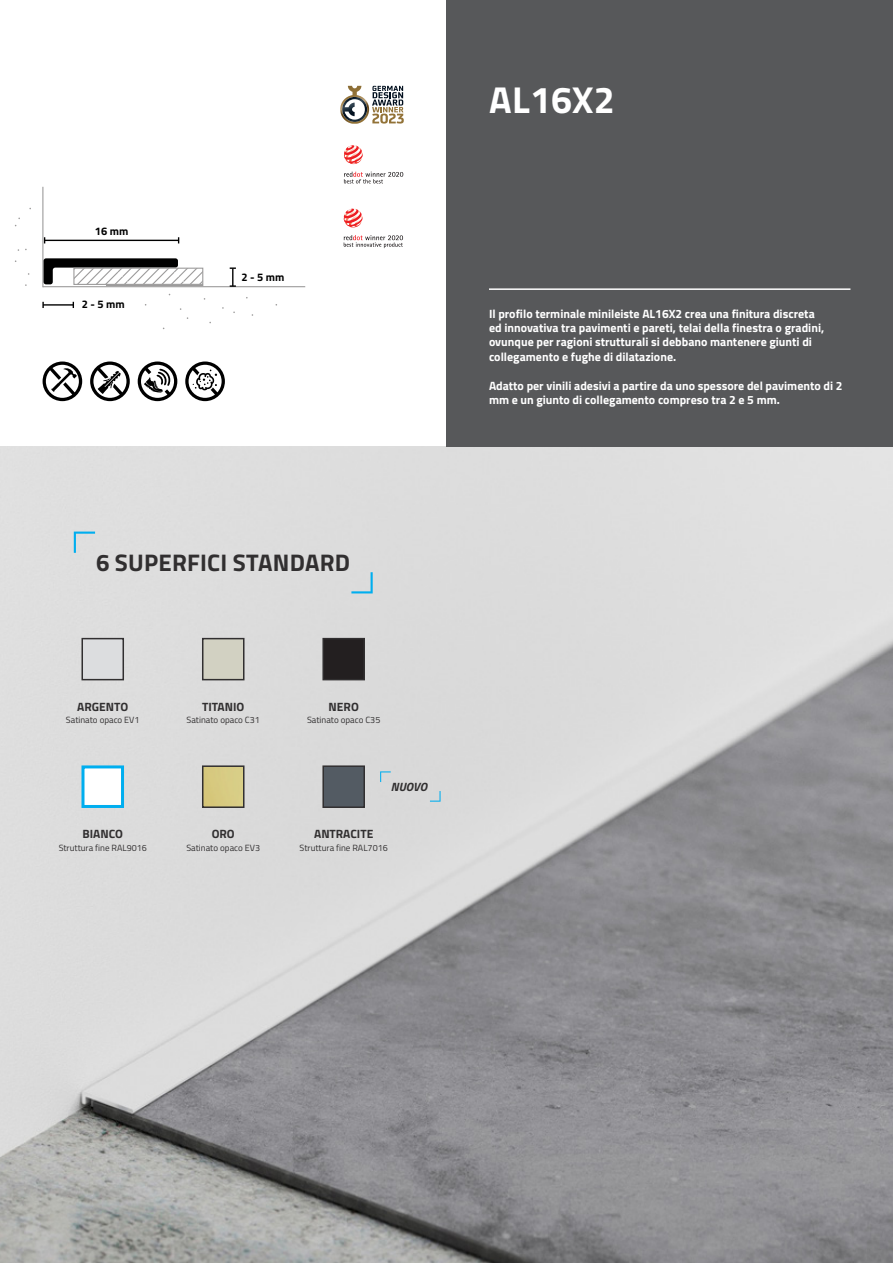
<style>
.page{position:relative;width:893px;height:1263px;background:#fff}
.page>*{position:absolute;margin:0;border:0;box-sizing:border-box;transform-origin:0 0}
.t1{font:700 37.5px "Titillium";letter-spacing:.005em;color:#fff}
.t2{font:700 24px "Titillium";letter-spacing:.01em;color:#312f30}
.t3{font:700 12px/14.4px "Titillium";color:#fff}
.t4{font:700 12px "Titillium";color:#312f30}
.t5{font:italic 700 12px "Titillium";color:#312f30}
.t6{font:700 11.1px "Titillium";color:#000}
.t7{font:9px "Titillium";color:#312f30}
</style>
<div class="page">
<img style="left:0;top:446px;width:893px;height:817px">
<hr style="left:42px;top:187px;width:1px;height:100px;background:#9c9b9b">
<hr style="left:43px;top:286px;width:262px;height:1px;background:#9c9b9b">
<hr style="left:45px;top:240px;width:134px;height:1px;background:#000">
<svg style="left:44px;top:258px;width:134px;height:26px"></svg>
<svg style="left:75px;top:270px;width:126px;height:13px"></svg>
<div style="left:73px;top:268px;width:130px;height:17px;border:1px solid #9c9b9b"></div>
<hr style="left:106px;top:285px;width:97px;height:1px;background:#9c9b9b">
<hr style="left:43px;top:304px;width:30px;height:2px;background:#000">
<svg style="left:42px;top:302px;width:2px;height:6px"></svg>
<svg style="left:230px;top:267px;width:6px;height:20px"></svg>
<div style="left:446px;top:0;width:447px;height:446px;background:#57585a"></div>
<hr style="left:489px;top:288px;width:361px;height:2px;background:#fff">
<svg style="left:344px;top:145px;width:19px;height:19px"></svg>
<svg style="left:344px;top:172px;width:59px;height:11px"></svg>
<svg style="left:344px;top:209px;width:19px;height:18px"></svg>
<svg style="left:344px;top:235px;width:59px;height:13px"></svg>
<svg style="left:340px;top:86px;width:64px;height:38px"></svg>
<svg style="left:185px;top:361px;width:40px;height:40px"></svg>
<svg style="left:138px;top:361px;width:39px;height:40px"></svg>
<svg style="left:90px;top:361px;width:40px;height:40px"></svg>
<svg style="left:43px;top:361px;width:39px;height:40px"></svg>
<div style="left:81px;top:638px;width:43px;height:42px;background:#dcdddf;border:2px solid #312f30"></div>
<div style="left:202px;top:638px;width:42px;height:42px;background:#d2d1c2;border:2px solid #312f30"></div>
<div style="left:322px;top:765px;width:43px;height:43px;background:#535b63;border:2px solid #312f30"></div>
<div style="left:323px;top:639px;width:41px;height:41px;background:#231f20"></div>
<div style="left:322px;top:638px;width:43px;height:42px;border:2px solid #312f30"></div>
<div style="left:81px;top:765px;width:43px;height:43px;background:#fff;border:3px solid #00aeef"></div>
<img style="left:205px;top:768px;width:36px;height:37px">
<div style="left:202px;top:765px;width:42px;height:43px;border:2px solid #312f30"></div>
<svg style="left:74px;top:531px;width:21px;height:22px"></svg>
<svg style="left:351px;top:572px;width:22px;height:21px"></svg>
<svg style="left:380px;top:771px;width:11px;height:11px"></svg>
<svg style="left:430px;top:791px;width:11px;height:11px"></svg>
<p class="t6" style="left:95px;top:223px;width:35px">16 mm</p>
<p class="t6" style="left:82px;top:296px;width:44px">2 - 5 mm</p>
<p class="t6" style="left:242px;top:268px;width:44px">2 - 5 mm</p>
<p class="t2" style="left:96px;top:544px;width:256px">6 SUPERFICI STANDARD</p>
<p class="t4" style="left:77px;top:697px;width:53px">ARGENTO</p>
<p class="t7" style="left:66px;top:713px;width:75px">Satinato opaco EV1</p>
<p class="t4" style="left:202px;top:697px;width:44px">TITANIO</p>
<p class="t7" style="left:187px;top:713px;width:75px">Satinato opaco C31</p>
<p class="t4" style="left:82px;top:825px;width:42px">BIANCO</p>
<p class="t7" style="left:59px;top:841px;width:90px">Struttura fine RAL9016</p>
<p class="t4" style="left:212px;top:825px;width:25px">ORO</p>
<p class="t7" style="left:186px;top:841px;width:75px">Satinato opaco EV3</p>
<p class="t4" style="left:329px;top:697px;width:32px">NERO</p>
<p class="t7" style="left:307px;top:713px;width:75px">Satinato opaco C35</p>
<p class="t5" style="left:391px;top:777px;width:38px">NUOVO</p>
<p class="t4" style="left:314px;top:825px;width:61px">ANTRACITE</p>
<p class="t7" style="left:300px;top:841px;width:90px">Struttura fine RAL7016</p>
<p class="t1" style="left:489px;top:71px;width:127px">AL16X2</p>
<p class="t3" style="left:489px;top:306px;width:337px">Il profilo terminale minileiste AL16X2 crea una finitura discreta ed innovativa tra pavimenti e pareti, telai della finestra o gradini, ovunque per ragioni strutturali si debbano mantenere giunti di collegamento e fughe di dilatazione.</p>
<p class="t3" style="left:489px;top:378px;width:355px">Adatto per vinili adesivi a partire da uno spessore del pavimento di 2 mm e un giunto di collegamento compreso tra 2 e 5 mm.</p>
</div>
